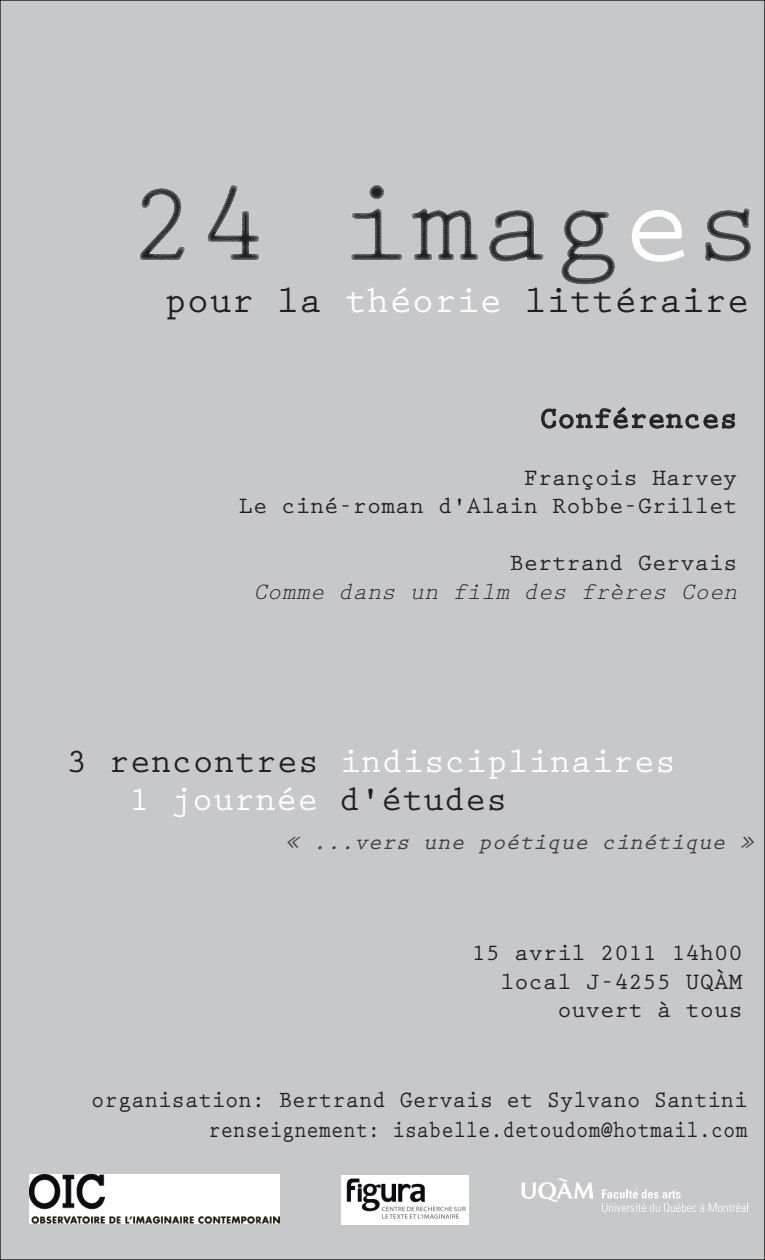
<style>
.page{position:relative;width:765px;height:1260px;background:#c7c8ca}
.page>*{position:absolute;margin:0;border:0;box-sizing:border-box;transform-origin:0 0}
.t1{font:700 37.5px "Prestige Elite Std";color:#231f20}
.t2{font:700 35px/38.1px "Prestige Elite Std";color:#fff}
.t3{font:700 30px "Prestige Elite Std";color:#231f20}
.t4{font:700 23.75px/28.5px "Prestige Elite Std";color:#231f20;text-align:right}
.t5{font:700 23.75px "Prestige Elite Std";color:#231f20;scale:.94 1}
.t6{font:700 23.75px "Prestige Elite Std";color:#231f20;scale:.86 1}
.t7{font:italic 23.75px "Prestige Elite Std";color:#231f20}
.t8{font:italic 700 22.5px "Prestige Elite Std";letter-spacing:.01em;color:#3e3e3f}
.s1{color:#fff}
.s2{color:#231f20}
</style>
<div class="page">
<img style="left:140px;top:122px;width:625px;height:359px">
<img style="left:29px;top:1174px;width:250px;height:49px">
<img style="left:342px;top:1175px;width:126px;height:50px">
<svg style="left:541px;top:406px;width:195px;height:24px"></svg>
<svg style="left:521px;top:1178px;width:72px;height:24px"></svg>
<svg style="left:602px;top:1190px;width:146px;height:22px"></svg>
<h1 class="t1" style="left:164px;top:281px;width:586px">pour la <span class="s1">théorie</span> littéraire</h1>
<p class="t3" style="left:540px;top:402px;width:199px">Conférences</p>
<p class="t4" style="left:239px;top:464px;width:500px">François Harvey<br>Le ciné-roman d'Alain Robbe-Grillet</p>
<p class="t4" style="left:510px;top:549px;width:230px">Bertrand Gervais</p>
<p class="t7" style="left:253px;top:579px;width:486px">Comme dans un film des frères Coen</p>
<h2 class="t2" style="left:129px;top:743px;width:548px;text-indent:-62px"><span class="s2">3 rencontres</span> indisciplinaires<br>1 journée <span class="s2">d'études</span></h2>
<p class="t8" style="left:286px;top:830px;width:469px">« ...vers une poétique cinétique »</p>
<p class="t4" style="left:472px;top:940px;width:272px">15 avril 2011 14h00 local J-4255 UQÀM ouvert à tous</p>
<p class="t5" style="left:91px;top:1087px;width:700px">organisation: Bertrand Gervais et Sylvano Santini</p>
<p class="t6" style="left:209px;top:1117px;width:629px">renseignement: isabelle.detoudom@hotmail.com</p>
</div>
